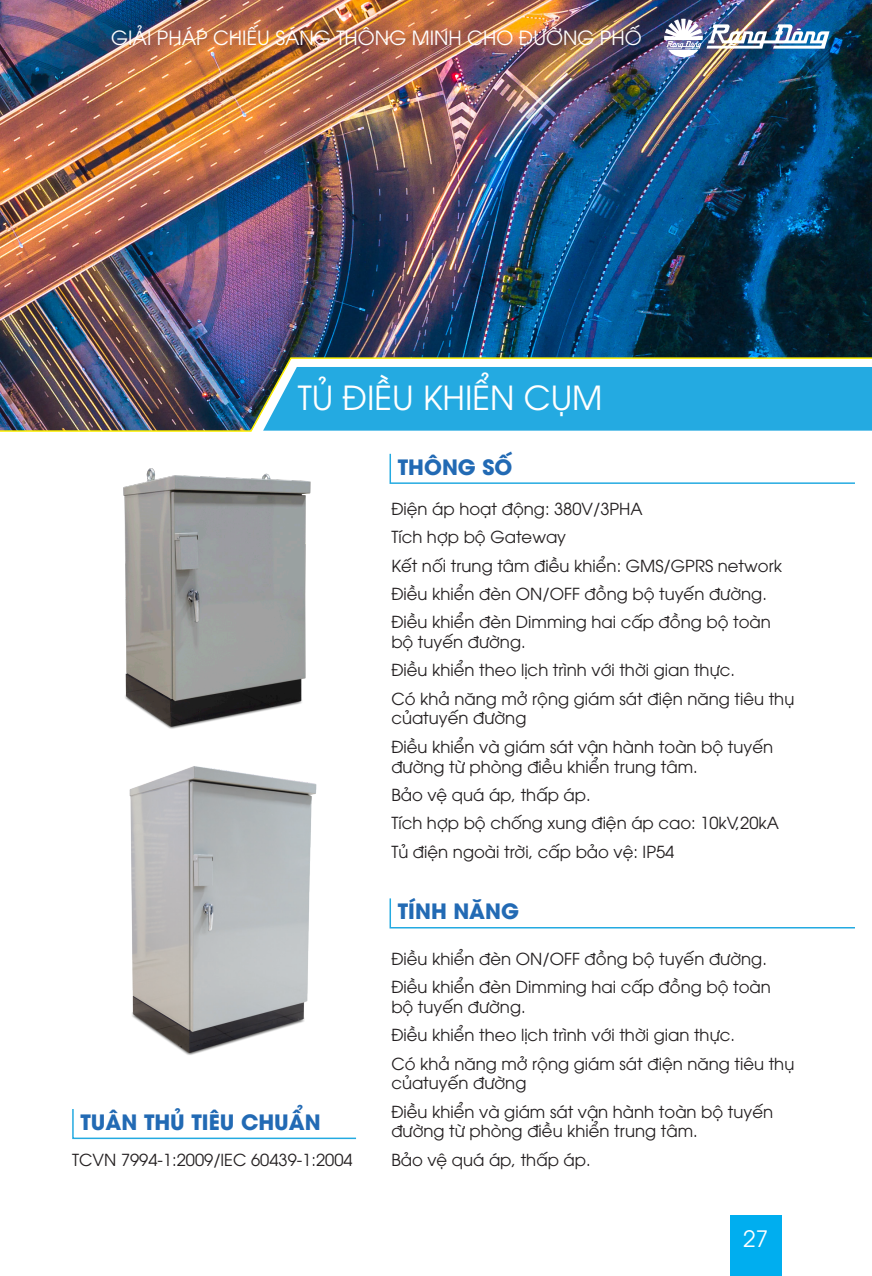
<style>
.page{position:relative;width:872px;height:1276px;background:#fff}
.page>*{position:absolute;margin:0;border:0;box-sizing:border-box;transform-origin:0 0}
.Content{font:33px "UTM Avo";color:#fff}
.t1{font:22.5px "UTM Avo";color:#fff}
.Content-2{font:700 21px "UTM Avo";color:#226ab4}
.t2{font:19.5px "UTM Avo";color:#fff}
.Content-3{font:16.5px/19.8px "UTM Avo";color:#231f20}
</style>
<div class="page">
<img style="left:0;top:0;width:872px;height:357px">
<svg style="left:389px;top:453px;width:466px;height:31px"></svg>
<svg style="left:389px;top:898px;width:466px;height:31px"></svg>
<svg style="left:72px;top:1109px;width:285px;height:30px"></svg>
<img style="left:0;top:357px;width:872px;height:75px">
<img style="left:129px;top:766px;width:188px;height:289px">
<img style="left:123px;top:468px;width:188px;height:261px">
<div style="left:730px;top:1215px;width:51px;height:61px;background:#00aeef"></div>
<img style="left:664px;top:19px;width:165px;height:43px">
<p class="t2" style="left:111px;top:23px;width:532px">GIẢI PHÁP CHIẾU SÁNG THÔNG MINH CHO ĐƯỜNG PHỐ</p>
<p class="Content" style="left:298px;top:372px;width:306px">TỦ ĐIỀU KHIỂN CỤM</p>
<p class="Content-2" style="left:398px;top:449px;width:116px">THÔNG SỐ</p>
<p class="Content-3" style="left:391px;top:497px;width:253px">Điện áp hoạt động: 380V/3PHA</p>
<p class="Content-3" style="left:391px;top:526px;width:176px">Tích hợp bộ Gateway</p>
<p class="Content-3" style="left:391px;top:554px;width:392px">Kết nối trung tâm điều khiển: GMS/GPRS network</p>
<p class="Content-3" style="left:391px;top:582px;width:377px">Điều khiển đèn ON/OFF đồng bộ tuyến đường.</p>
<p class="Content-3" style="left:391px;top:611px;width:381px">Điều khiển đèn Dimming hai cấp đồng bộ toàn bộ tuyến đường.</p>
<p class="Content-3" style="left:391px;top:659px;width:345px">Điều khiển theo lịch trình với thời gian thực.</p>
<p class="Content-3" style="left:391px;top:687px;width:404px">Có khả năng mở rộng giám sát điện năng tiêu thụ củatuyến đường</p>
<p class="Content-3" style="left:391px;top:735px;width:383px">Điều khiển và giám sát vận hành toàn bộ tuyến đường từ phòng điều khiển trung tâm.</p>
<p class="Content-3" style="left:391px;top:783px;width:201px">Bảo vệ quá áp, thấp áp.</p>
<p class="Content-3" style="left:391px;top:811px;width:389px">Tích hợp bộ chống xung điện áp cao: 10kV,20kA</p>
<p class="Content-3" style="left:391px;top:840px;width:284px">Tủ điện ngoài trời, cấp bảo vệ: IP54</p>
<p class="Content-2" style="left:80px;top:1104px;width:242px">TUÂN THỦ TIÊU CHUẨN</p>
<p class="Content-2" style="left:398px;top:894px;width:123px">TÍNH NĂNG</p>
<p class="Content-3" style="left:391px;top:947px;width:377px">Điều khiển đèn ON/OFF đồng bộ tuyến đường.</p>
<p class="Content-3" style="left:391px;top:975px;width:381px">Điều khiển đèn Dimming hai cấp đồng bộ toàn bộ tuyến đường.</p>
<p class="Content-3" style="left:391px;top:1023px;width:345px">Điều khiển theo lịch trình với thời gian thực.</p>
<p class="Content-3" style="left:391px;top:1052px;width:404px">Có khả năng mở rộng giám sát điện năng tiêu thụ củatuyến đường</p>
<p class="Content-3" style="left:391px;top:1100px;width:383px">Điều khiển và giám sát vận hành toàn bộ tuyến đường từ phòng điều khiển trung tâm.</p>
<p class="Content-3" style="left:72px;top:1148px;width:282px">TCVN 7994-1:2009/IEC 60439-1:2004</p>
<p class="Content-3" style="left:391px;top:1148px;width:201px">Bảo vệ quá áp, thấp áp.</p>
<h2 class="t1" style="left:743px;top:1221px;width:26px">27</h2>
</div>
